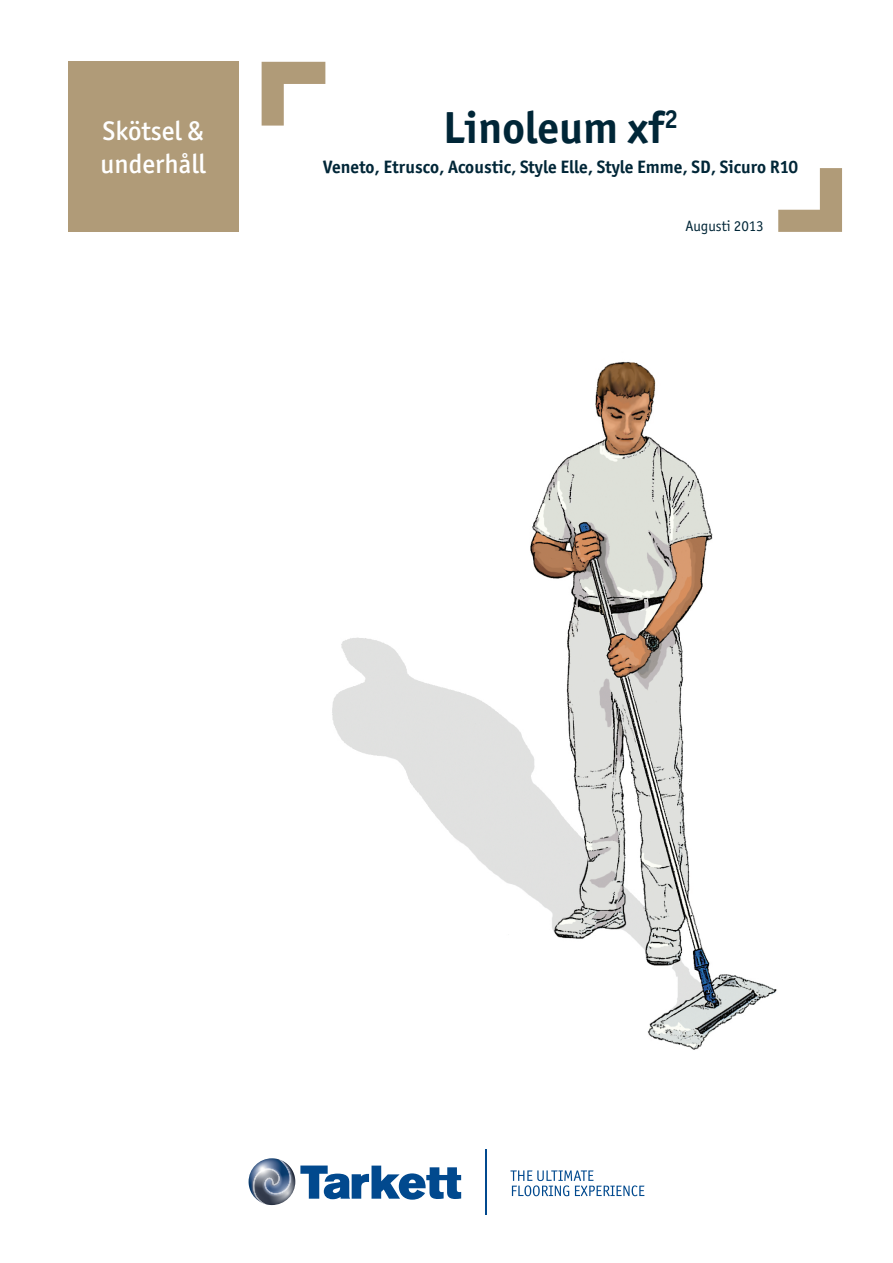
<style>
.page{position:relative;width:893px;height:1263px;background:#fff}
.page>*{position:absolute;margin:0;border:0;box-sizing:border-box;transform-origin:0 0}
.t1{font:700 45px "Officina San ITC";color:#002637}
.t2{font:500 27px/33px "Officina San ITC";color:#fff}
.t3{font:700 18px "Officina San ITC";color:#002637}
.t4{font:15px "Officina San ITC";color:#002637}
</style>
<div class="page">
<img style="left:332px;top:362px;width:445px;height:688px">
<svg style="left:262px;top:62px;width:63px;height:64px"></svg>
<div style="left:68px;top:62px;width:170px;height:170px;background:#b09b78"></div>
<svg style="left:238px;top:168px;width:604px;height:64px"></svg>
<img style="left:249px;top:1158px;width:23px;height:31px">
<img style="left:253px;top:1159px;width:38px;height:45px">
<svg style="left:300px;top:1165px;width:161px;height:35px"></svg>
<hr style="left:485px;top:1149px;width:2px;height:66px;background:#01498e">
<svg style="left:510px;top:1170px;width:134px;height:26px"></svg>
<h2 class="t2" style="left:101px;top:114px;width:107px">Skötsel &amp; underhåll</h2>
<h1 class="t1" style="left:443px;top:100px;width:236px">Linoleum xf<sup>2</sup></h1>
<p class="t3" style="left:323px;top:156px;width:477px">Veneto, Etrusco, Acoustic, Style Elle, Style Emme, SD, Sicuro R10</p>
<p class="t4" style="left:685px;top:217px;width:80px">Augusti 2013</p>
</div>
